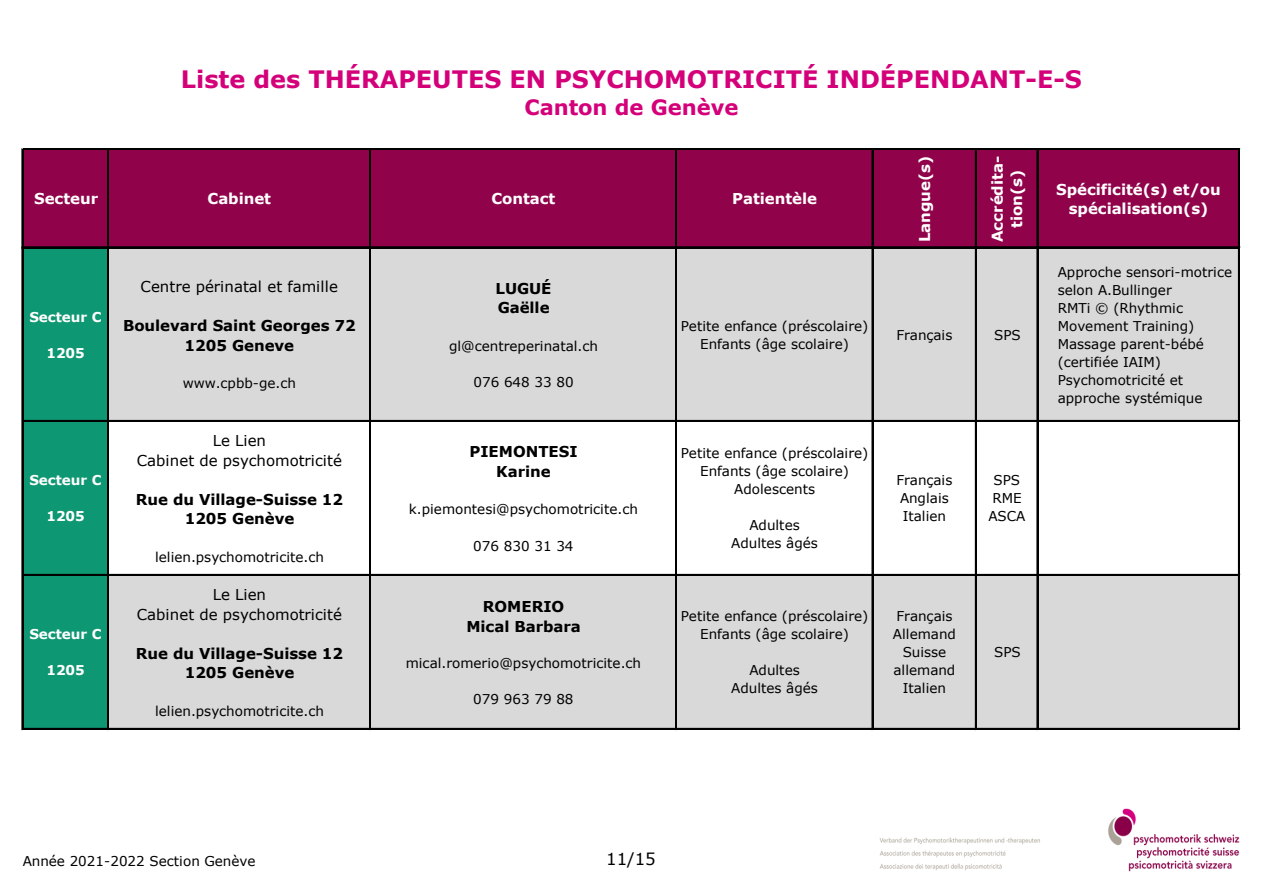
<style>
.page{position:relative;width:1263px;height:893px;background:#fff}
.page>*{position:absolute;margin:0;border:0;box-sizing:border-box;transform-origin:0 0}
.t1{font:700 24px "Verdana";color:#d4007a}
.t2{font:700 21.15px "Verdana";color:#d4007a}
.t3{font:16.65px "Verdana";color:#000}
.t4{font:700 15px/19.5px "Verdana";letter-spacing:-.005em;color:#000;text-align:center}
.t5{font:700 15px/19.5px "Verdana";color:#fff;text-align:center}
.t6{font:15px/19.5px "Verdana";color:#000;text-align:center}
.t7{font:13.5px/18px "Verdana";color:#000;text-align:center}
.t8{font:700 13.5px "Verdana";letter-spacing:-.005em;color:#fff}
</style>
<div class="page">
<div style="left:23px;top:150px;width:1216px;height:98px;background:#90034b"></div>
<hr style="left:22px;top:149px;width:1px;height:99px;background:#000">
<hr style="left:107px;top:150px;width:2px;height:98px;background:#000">
<hr style="left:369px;top:150px;width:1px;height:98px;background:#000">
<hr style="left:370px;top:150px;width:1px;height:98px;background:#000">
<hr style="left:675px;top:150px;width:2px;height:98px;background:#000">
<hr style="left:872px;top:150px;width:1px;height:98px;background:#000">
<hr style="left:975px;top:150px;width:1px;height:98px;background:#000">
<hr style="left:1036px;top:150px;width:1px;height:98px;background:#000">
<hr style="left:1037px;top:150px;width:1px;height:98px;background:#000">
<hr style="left:1238px;top:150px;width:1px;height:98px;background:#000">
<hr style="left:23px;top:149px;width:1216px;height:1px;background:#000">
<div style="left:23px;top:248px;width:85px;height:173px;background:#0e9773"></div>
<div style="left:108px;top:248px;width:1131px;height:173px;background:#d9d9d9"></div>
<div style="left:23px;top:421px;width:85px;height:308px;background:#0e9773"></div>
<div style="left:108px;top:575px;width:1131px;height:154px;background:#d9d9d9"></div>
<hr style="left:22px;top:247px;width:1px;height:483px;background:#000">
<hr style="left:107px;top:248px;width:2px;height:482px;background:#000">
<hr style="left:369px;top:248px;width:1px;height:481px;background:#000">
<hr style="left:370px;top:248px;width:1px;height:482px;background:#000">
<hr style="left:675px;top:248px;width:2px;height:482px;background:#000">
<hr style="left:872px;top:248px;width:1px;height:482px;background:#000">
<hr style="left:975px;top:248px;width:1px;height:482px;background:#000">
<hr style="left:1036px;top:248px;width:1px;height:481px;background:#000">
<hr style="left:1037px;top:248px;width:1px;height:482px;background:#000">
<hr style="left:1238px;top:248px;width:1px;height:482px;background:#000">
<hr style="left:23px;top:247px;width:1216px;height:1px;background:#000">
<hr style="left:23px;top:420px;width:1216px;height:2px;background:#000">
<hr style="left:23px;top:574px;width:1216px;height:2px;background:#000">
<hr style="left:23px;top:728px;width:1216px;height:2px;background:#000">
<img style="left:879px;top:808px;width:361px;height:64px">
<h1 class="t1" style="left:181px;top:64px;width:902px">Liste des THÉRAPEUTES EN PSYCHOMOTRICITÉ INDÉPENDANT-E-S</h1>
<h2 class="t2" style="left:524px;top:94px;width:216px">Canton de Genève</h2>
<p class="t5" style="left:34px;top:189px;width:66px">Secteur</p>
<p class="t5" style="left:208px;top:189px;width:65px">Cabinet</p>
<p class="t5" style="left:491px;top:189px;width:66px">Contact</p>
<p class="t5" style="left:732px;top:189px;width:86px">Patientèle</p>
<p class="t5" style="left:914px;top:242px;width:88px;rotate:-90deg">Langue(s)</p>
<p class="t5" style="left:987px;top:242px;width:87px;rotate:-90deg">Accrédita&shy;tion(s)</p>
<p class="t8" style="left:29px;top:308px;width:74px">Secteur C</p>
<p class="t8" style="left:46px;top:344px;width:40px">1205</p>
<p class="t8" style="left:29px;top:472px;width:74px">Secteur C</p>
<p class="t8" style="left:46px;top:508px;width:40px">1205</p>
<p class="t8" style="left:29px;top:626px;width:74px">Secteur C</p>
<p class="t8" style="left:46px;top:662px;width:40px">1205</p>
<p class="t6" style="left:141px;top:276px;width:199px">Centre périnatal et famille</p>
<p class="t4" style="left:123px;top:315px;width:234px">Boulevard Saint Georges 72<br>1205 Geneve</p>
<p class="t7" style="left:183px;top:374px;width:115px">www.cpbb-ge.ch</p>
<p class="t6" style="left:137px;top:430px;width:207px">Le Lien<br>Cabinet de psychomotricité</p>
<p class="t4" style="left:136px;top:489px;width:209px">Rue du Village-Suisse 12<br>1205 Genève</p>
<p class="t7" style="left:155px;top:547px;width:171px">lelien.psychomotricite.ch</p>
<p class="t6" style="left:137px;top:584px;width:207px">Le Lien<br>Cabinet de psychomotricité</p>
<p class="t4" style="left:136px;top:643px;width:209px">Rue du Village-Suisse 12<br>1205 Genève</p>
<p class="t7" style="left:155px;top:701px;width:171px">lelien.psychomotricite.ch</p>
<p class="t4" style="left:495px;top:278px;width:57px;text-align:left">LUGUÉ<br>Gaëlle</p>
<p class="t7" style="left:449px;top:336px;width:150px">gl@centreperinatal.ch</p>
<p class="t7" style="left:473px;top:372px;width:102px">076 648 33 80</p>
<p class="t4" style="left:469px;top:442px;width:110px">PIEMONTESI<br>Karine</p>
<p class="t7" style="left:409px;top:500px;width:230px">k.piemontesi@psychomotricite.ch</p>
<p class="t7" style="left:473px;top:536px;width:102px">076 830 31 34</p>
<p class="t4" style="left:466px;top:596px;width:116px">ROMERIO<br>Mical Barbara</p>
<p class="t7" style="left:406px;top:653px;width:237px">mical.romerio@psychomotricite.ch</p>
<p class="t7" style="left:473px;top:689px;width:102px">079 963 79 88</p>
<p class="t7" style="left:681px;top:316px;width:189px">Petite enfance (préscolaire)<br>Enfants (âge scolaire)</p>
<p class="t7" style="left:896px;top:325px;width:57px">Français</p>
<p class="t7" style="left:994px;top:325px;width:28px">SPS</p>
<p class="t7" style="left:681px;top:444px;width:189px">Petite enfance (préscolaire)<br>Enfants (âge scolaire)<br>Adolescents</p>
<p class="t7" style="left:731px;top:516px;width:88px">Adultes<br>Adultes âgés</p>
<p class="t7" style="left:681px;top:607px;width:189px">Petite enfance (préscolaire)<br>Enfants (âge scolaire)</p>
<p class="t7" style="left:731px;top:661px;width:88px">Adultes<br>Adultes âgés</p>
<p class="t7" style="left:896px;top:471px;width:57px;text-align:left">Français<br>Anglais<br>Italien</p>
<p class="t7" style="left:988px;top:471px;width:38px">SPS<br>RME<br>ASCA</p>
<p class="t7" style="left:893px;top:607px;width:64px">Français<br>Allemand<br>Suisse allemand<br>Italien</p>
<p class="t7" style="left:994px;top:643px;width:28px">SPS</p>
<p class="t5" style="left:1056px;top:179px;width:166px">Spécificité(s) et/ou spécialisation(s)</p>
<p class="t7" style="left:1058px;top:262px;width:176px;text-align:left">Approche sensori-motrice selon A.Bullinger<br>RMTi © (Rhythmic<br>Movement Training)<br>Massage parent-bébé (certifiée IAIM)<br>Psychomotricité et approche systémique</p>
<p class="t7" style="left:23px;top:852px;width:234px">Année 2021-2022 Section Genève</p>
<p class="t3" style="left:606px;top:848px;width:51px">11/15</p>
</div>
